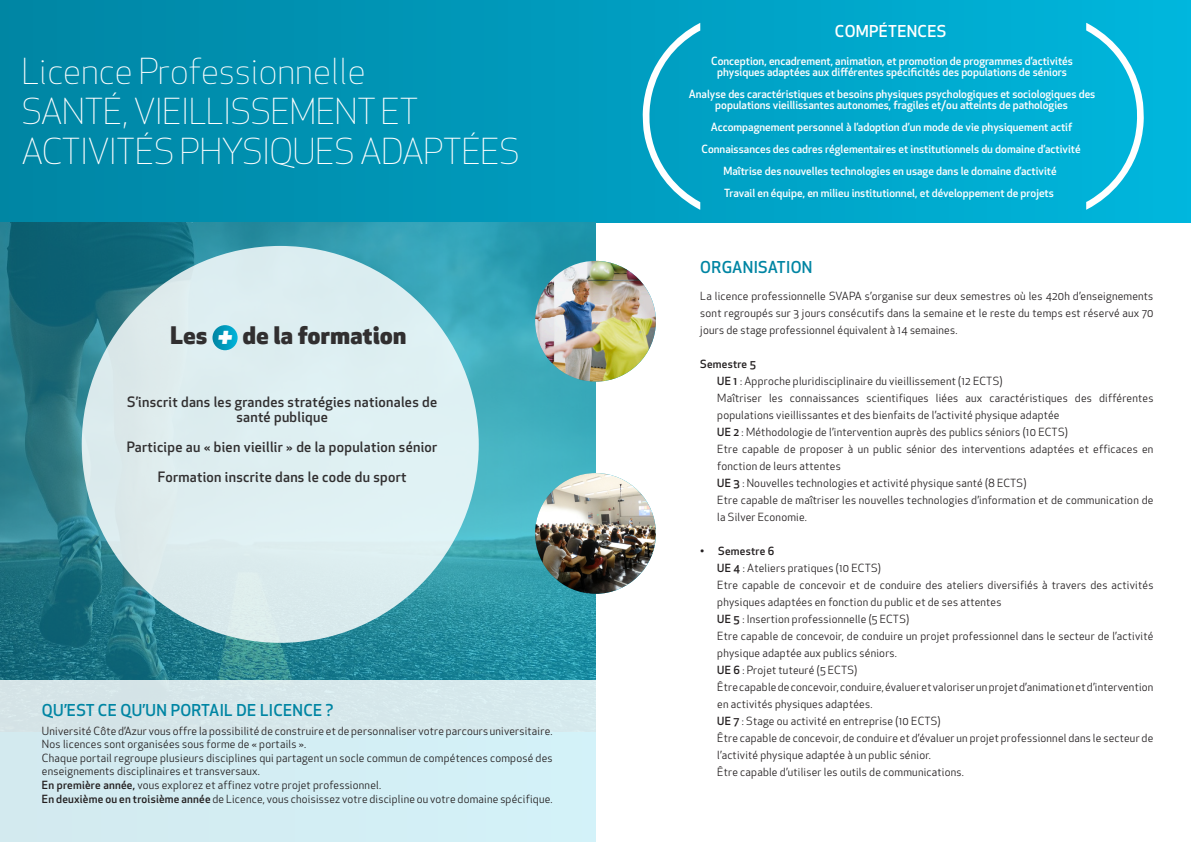
<style>
.page{position:relative;width:1191px;height:842px;background:#fff}
.page>*{position:absolute;margin:0;border:0;box-sizing:border-box;transform-origin:0 0}
.t1{font:300 35px "Apex New";color:#fff}
.t2{font:italic 800 25.3px "Apex New";color:#fff}
.t3{font:800 23.6px "Apex New";letter-spacing:.02em;color:#312f30}
.t4{font:500 16px "Apex New";letter-spacing:.02em;color:#0085a3}
.t5{font:500 16px "Apex New";letter-spacing:.02em;color:#fff}
.t6{font:500 14px/15px "Apex New";letter-spacing:.02em;color:#312f30;text-align:center}
.t7{font:11px/17px "Apex New";letter-spacing:.02em;color:#231f20}
.t8{font:500 11px/11px "Apex New";color:#fff;text-align:center}
.t9{font:500 11px "Apex New";letter-spacing:.02em;color:#231f20}
.s1{font-weight:500}
</style>
<div class="page">
<div style="left:0;top:0;width:1191px;height:223px;background:linear-gradient(to right,#0084a2,#00b5dc)"></div>
<img style="left:0;top:223px;width:595px;height:457px">
<img style="left:535px;top:261px;width:121px;height:121px;border-radius:60px">
<img style="left:535px;top:473px;width:121px;height:121px;border-radius:60px">
<svg style="left:642px;top:23px;width:58px;height:187px;background:#21abca"></svg>
<svg style="left:1086px;top:23px;width:57px;height:187px;background:#22bdde"></svg>
<div style="left:82px;top:246px;width:397px;height:397px;background:#deeef1;border-radius:50%"></div>
<svg style="left:212px;top:325px;width:26px;height:25px"></svg>
<div style="left:0;top:680px;width:595px;height:162px;background:#d3ecf1"></div>
<p class="t1" style="left:22px;top:50px;width:345px">Licence Professionnelle</p>
<p class="t1" style="left:22px;top:90px;width:398px">SANTÉ, VIEILLISSEMENT ET</p>
<p class="t1" style="left:22px;top:130px;width:499px">ACTIVITÉS PHYSIQUES ADAPTÉES</p>
<p class="t3" style="left:171px;top:319px;width:38px">Les</p>
<p class="t2" style="left:217px;top:319px;width:17px">+</p>
<p class="t3" style="left:243px;top:319px;width:165px">de la formation</p>
<p class="t6" style="left:127px;top:394px;width:312px">S’inscrit dans les grandes stratégies nationales de santé publique</p>
<p class="t6" style="left:127px;top:439px;width:312px">Participe au « bien vieillir » de la population sénior</p>
<p class="t6" style="left:158px;top:469px;width:250px">Formation inscrite dans le code du sport</p>
<p class="t4" style="left:42px;top:700px;width:293px">QU’EST CE QU’UN PORTAIL DE LICENCE ?</p>
<p class="t7" style="left:42px;top:725px;width:512px;line-height:13px">Université Côte d’Azur vous offre la possibilité de construire et de personnaliser votre parcours universitaire.<br>Nos licences sont organisées sous forme de « portails ».</p>
<p class="t7" style="left:42px;top:752px;width:512px;line-height:13px">Chaque portail regroupe plusieurs disciplines qui partagent un socle commun de compétences composé des enseignements disciplinaires et transversaux.</p>
<p class="t7" style="left:42px;top:777px;width:341px"><span class="s1">En première année,</span> vous explorez et affinez votre projet professionnel.</p>
<p class="t7" style="left:42px;top:791px;width:512px"><span class="s1">En deuxième ou en troisième année</span> de Licence, vous choisissez votre discipline ou votre domaine spécifique.</p>
<p class="t5" style="left:835px;top:20px;width:113px">COMPÉTENCES</p>
<p class="t8" style="left:711px;top:55px;width:363px">Conception, encadrement, animation, et promotion de programmes d’activités</p>
<p class="t8" style="left:717px;top:66px;width:351px">physiques adaptées aux différentes spécificités des populations de séniors</p>
<p class="t8" style="left:689px;top:88px;width:408px">Analyse des caractéristiques et besoins physiques psychologiques et sociologiques des populations vieillissantes autonomes, fragiles et/ou atteints de pathologies</p>
<p class="t8" style="left:711px;top:121px;width:363px">Accompagnement personnel à l’adoption d’un mode de vie physiquement actif</p>
<p class="t8" style="left:701px;top:143px;width:380px">Connaissances des cadres réglementaires et institutionnels du domaine d’activité</p>
<p class="t8" style="left:723px;top:165px;width:335px">Maîtrise des nouvelles technologies en usage dans le domaine d’activité</p>
<p class="t8" style="left:724px;top:187px;width:331px">Travail en équipe, en milieu institutionnel, et développement de projets</p>
<p class="t4" style="left:700px;top:256px;width:114px">ORGANISATION</p>
<p class="t7" style="left:700px;top:288px;width:455px;text-align:justify">La licence professionnelle SVAPA s’organise sur deux semestres où les 420h d’enseignements sont regroupés sur 3 jours consécutifs dans la semaine et le reste du temps est réservé aux 70 jours de stage professionnel équivalent à 14 semaines.</p>
<p class="t9" style="left:700px;top:357px;width:58px">Semestre 5</p>
<p class="t7" style="left:717px;top:373px;width:287px"><span class="s1">UE 1</span> : Approche pluridisciplinaire du vieillissement (12 ECTS)</p>
<p class="t7" style="left:717px;top:390px;width:437px">Maîtriser les connaissances scientifiques liées aux caractéristiques des différentes populations vieillissantes et des bienfaits de l’activité physique adaptée</p>
<p class="t7" style="left:717px;top:424px;width:352px"><span class="s1">UE 2</span> : Méthodologie de l’intervention auprès des publics séniors (10 ECTS)</p>
<p class="t7" style="left:717px;top:441px;width:437px">Etre capable de proposer à un public sénior des interventions adaptées et efficaces en fonction de leurs attentes</p>
<p class="t7" style="left:717px;top:475px;width:311px"><span class="s1">UE 3</span> : Nouvelles technologies et activité physique santé (8 ECTS)</p>
<p class="t7" style="left:717px;top:492px;width:437px">Etre capable de maîtriser les nouvelles technologies d’information et de communication de la Silver Economie.</p>
<p class="t9" style="left:700px;top:544px;width:76px">• Semestre 6</p>
<p class="t7" style="left:717px;top:560px;width:165px"><span class="s1">UE 4</span> : Ateliers pratiques (10 ECTS)</p>
<p class="t7" style="left:717px;top:577px;width:437px">Etre capable de concevoir et de conduire des ateliers diversifiés à travers des activités physiques adaptées en fonction du public et de ses attentes</p>
<p class="t7" style="left:717px;top:611px;width:193px"><span class="s1">UE 5</span> : Insertion professionnelle (5 ECTS)</p>
<p class="t7" style="left:717px;top:628px;width:437px">Etre capable de concevoir, de conduire un projet professionnel dans le secteur de l’activité physique adaptée aux publics séniors.</p>
<p class="t7" style="left:717px;top:662px;width:141px"><span class="s1">UE 6</span> : Projet tuteuré (5 ECTS)</p>
<p class="t7" style="left:717px;top:679px;width:437px">Être capable de concevoir, conduire, évaluer et valoriser un projet d’animation et d’intervention en activités physiques adaptées.</p>
<p class="t7" style="left:717px;top:713px;width:225px"><span class="s1">UE 7</span> : Stage ou activité en entreprise (10 ECTS)</p>
<p class="t7" style="left:717px;top:730px;width:437px">Être capable de concevoir, de conduire et d’évaluer un projet professionnel dans le secteur de l’activité physique adaptée à un public sénior.</p>
<p class="t7" style="left:717px;top:764px;width:248px">Être capable d’utiliser les outils de communications.</p>
</div>
